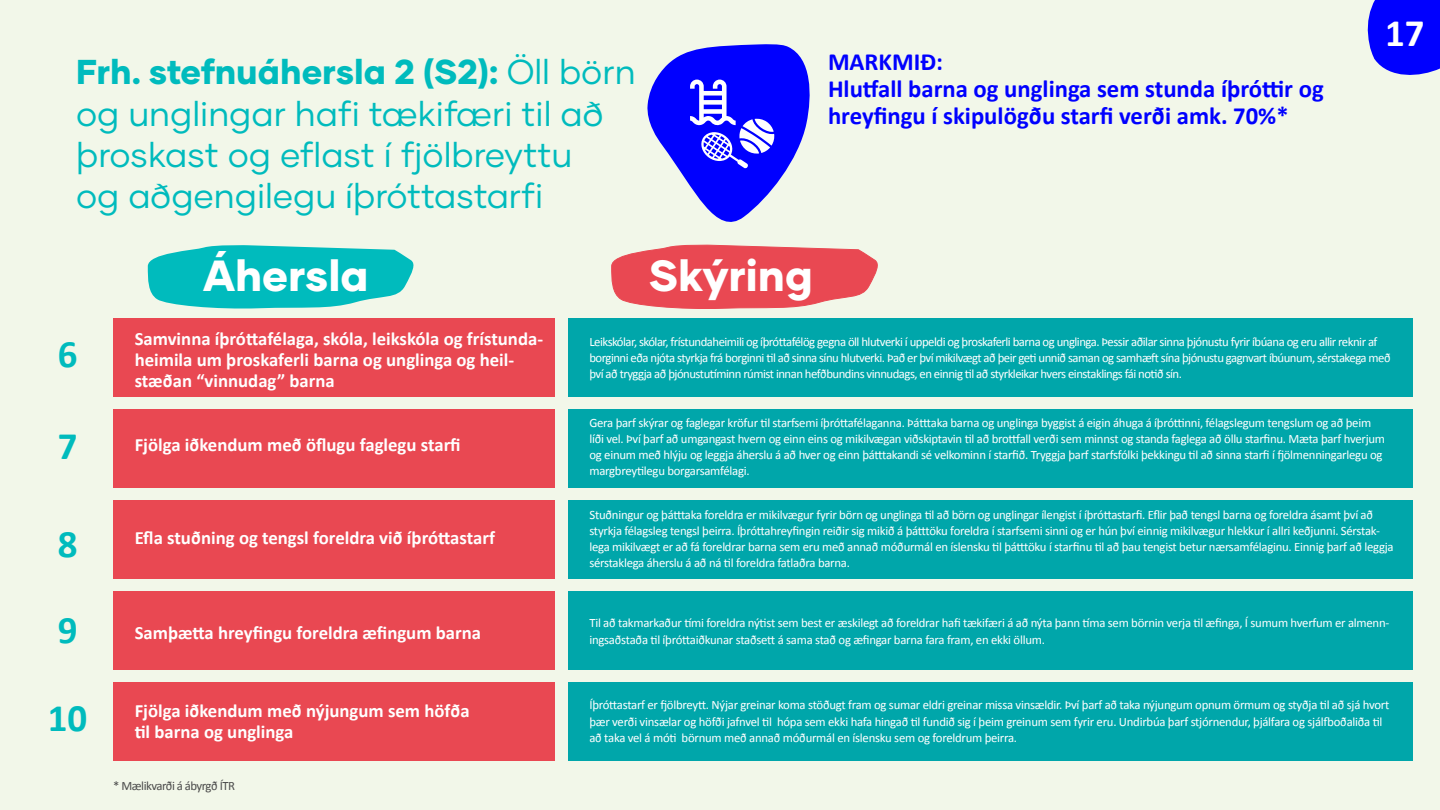
<style>
.page{position:relative;width:1440px;height:810px;background:#f2f7e9}
.page>*{position:absolute;margin:0;border:0;box-sizing:border-box;transform-origin:0 0}
.t1{font:800 43.5px "Gilmer";color:#fff}
.t2{font:700 39px "Calibri";color:#00bbbd}
.t3{font:700 39px "Calibri";color:#fff}
.t4{font:34.5px/41.4px "Gilmer";color:#00bbbd}
.t5{font:700 24.75px/26.7px "Calibri";color:#00f}
.t6{font:700 18.75px/20.7px "Calibri";color:#fff}
.t7{font:12.75px/16.2px "Calibri";letter-spacing:-.02em;color:#fff}
.t8{font:12.75px/16.2px "Calibri";letter-spacing:-.04em;color:#fff}
.t9{font:12.75px "Calibri";letter-spacing:-.04em;color:#4b4b4b}
.s1{font-weight:800}
</style>
<div class="page">
<div style="left:113px;top:319px;width:442px;height:78px;background:#e94852"></div>
<div style="left:113px;top:410px;width:442px;height:78px;background:#e94852"></div>
<div style="left:113px;top:501px;width:442px;height:78px;background:#e94852"></div>
<div style="left:113px;top:592px;width:442px;height:78px;background:#e94852"></div>
<div style="left:113px;top:683px;width:442px;height:78px;background:#e94852"></div>
<div style="left:568px;top:319px;width:845px;height:78px;background:#00a6aa"></div>
<div style="left:568px;top:410px;width:845px;height:78px;background:#00a6aa"></div>
<div style="left:568px;top:501px;width:845px;height:78px;background:#00a6aa"></div>
<div style="left:568px;top:592px;width:845px;height:78px;background:#00a6aa"></div>
<div style="left:568px;top:683px;width:845px;height:78px;background:#00a6aa"></div>
<svg style="left:1367px;top:0;width:73px;height:75px;background:#1717fc"></svg>
<svg style="left:148px;top:245px;width:266px;height:64px;background:#24c3c3"></svg>
<svg style="left:611px;top:244px;width:267px;height:65px;background:#ea6268"></svg>
<svg style="left:647px;top:44px;width:163px;height:178px"></svg>
<h3 class="t4" style="left:76px;top:51px;width:561px"><span class="s1">Frh. stefnuáhersla 2 (S2):</span> Öll börn og unglingar hafi tækifæri til að þroskast og eflast í fjölbreyttu<br>og aðgengilegu íþróttastarfi</h3>
<h3 class="t5" style="left:828px;top:48px;width:497px">MARKMIÐ:<br>Hlutfall barna og unglinga sem stunda íþróttir og hreyfingu í skipulögðu starfi verði amk. 70%*</h3>
<h1 class="t1" style="left:203px;top:248px;width:167px">Áhersla</h1>
<h1 class="t1" style="left:649px;top:248px;width:166px">Skýring</h1>
<h2 class="t3" style="left:1385px;top:9px;width:41px">17</h2>
<h2 class="t2" style="left:58px;top:330px;width:21px">6</h2>
<h3 class="t6" style="left:135px;top:328px;width:410px">Samvinna íþróttafélaga, skóla, leikskóla og frístunda&shy;heimila um þroskaferli barna og unglinga og heil&shy;stæðan “vinnudag” barna</h3>
<p class="t8" style="left:589px;top:333px;width:803px">Leikskólar, skólar, frístundaheimili og íþróttafélög gegna öll hlutverki í uppeldi og þroskaferli barna og unglinga. Þessir aðilar sinna þjónustu fyrir íbúana og eru allir reknir af borginni eða njóta styrkja frá borginni til að sinna sínu hlutverki. Það er því mikilvægt að þeir geti unnið saman og samhæft sína þjónustu gagnvart íbúunum, sérstakega með því að tryggja að þjónustutíminn rúmist innan hefðbundins vinnudags, en einnig til að styrkleikar hvers einstaklings fái notið sín.</p>
<h2 class="t2" style="left:58px;top:422px;width:21px">7</h2>
<h3 class="t6" style="left:135px;top:434px;width:328px">Fjölga iðkendum með öflugu faglegu starfi</h3>
<p class="t7" style="left:589px;top:414px;width:797px">Gera þarf skýrar og faglegar kröfur til starfsemi íþróttafélaganna. Þátttaka barna og unglinga byggist á eigin áhuga á íþróttinni, félagslegum tengslum og að þeim líði vel. Því þarf að umgangast hvern og einn eins og mikilvægan viðskiptavin til að brottfall verði sem minnst og standa faglega að öllu starfinu. Mæta þarf hverjum og einum með hlýju og leggja áherslu á að hver og einn þátttakandi sé velkominn í starfið. Tryggja þarf starfsfólki þekkingu til að sinna starfi í fjölmenningarlegu og margbreytilegu borgarsamfélagi.</p>
<h2 class="t2" style="left:58px;top:520px;width:21px">8</h2>
<h3 class="t6" style="left:135px;top:527px;width:362px">Efla stuðning og tengsl foreldra við íþróttastarf</h3>
<p class="t7" style="left:589px;top:506px;width:806px">Stuðningur og þátttaka foreldra er mikilvægur fyrir börn og unglinga til að börn og unglingar ílengist í íþróttastarfi. Eflir það tengsl barna og foreldra ásamt því að styrkja félagsleg tengsl þeirra. Íþróttahreyfingin reiðir sig mikið á þátttöku foreldra í starfsemi sinni og er hún því einnig mikilvægur hlekkur í allri keðjunni. Sérstak&shy;lega mikilvægt er að fá foreldrar barna sem eru með annað móðurmál en íslensku til þátttöku í starfinu til að þau tengist betur nærsamfélaginu. Einnig þarf að leggja sérstaklega áherslu á að ná til foreldra fatlaðra barna.</p>
<h2 class="t2" style="left:58px;top:606px;width:21px">9</h2>
<h3 class="t6" style="left:135px;top:621px;width:348px">Samþætta hreyfingu foreldra æfingum barna</h3>
<p class="t7" style="left:589px;top:614px;width:802px">Til að takmarkaður tími foreldra nýtist sem best er æskilegt að foreldrar hafi tækifæri á að nýta þann tíma sem börnin verja til æfinga, Í sumum hverfum er almenn&shy;ingsaðstaða til íþróttaiðkunar staðsett á sama stað og æfingar barna fara fram, en ekki öllum.</p>
<h2 class="t2" style="left:48px;top:694px;width:41px">10</h2>
<h3 class="t6" style="left:135px;top:700px;width:337px">Fjölga iðkendum með nýjungum sem höfða til barna og unglinga</h3>
<p class="t7" style="left:589px;top:696px;width:802px">Íþróttastarf er fjölbreytt. Nýjar greinar koma stöðugt fram og sumar eldri greinar missa vinsældir. Því þarf að taka nýjungum opnum örmum og styðja til að sjá hvort þær verði vinsælar og höfði jafnvel til hópa sem ekki hafa hingað til fundið sig í þeim greinum sem fyrir eru. Undirbúa þarf stjórnendur, þjálfara og sjálfboðaliða til að taka vel á móti börnum með annað móðurmál en íslensku sem og foreldrum þeirra.</p>
<p class="t9" style="left:113px;top:777px;width:123px">* Mælikvarði á ábyrgð ÍTR</p>
</div>
